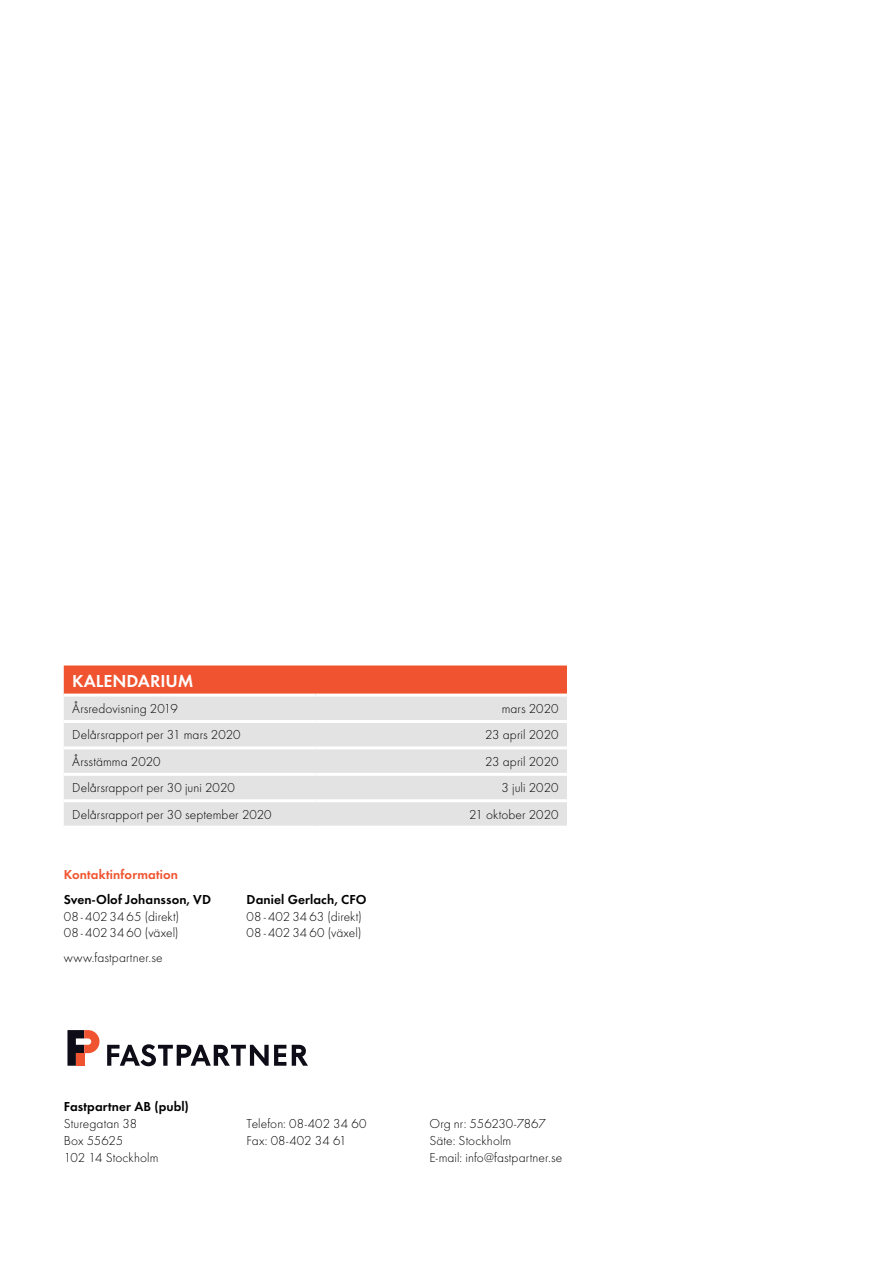
<style>
.page{position:relative;width:893px;height:1263px;background:#fff}
.page>*{position:absolute;margin:0;border:0;box-sizing:border-box;transform-origin:0 0}
.t1{font:600 18px "Futura EFTU";color:#fff}
.t2{font:300 13.5px/16.5px "Futura EFTU";letter-spacing:.005em;color:#000}
.t3{font:600 13.5px "Futura EFTU";letter-spacing:.01em;color:#000}
.t4{font:600 13.5px "Futura EFTU";letter-spacing:.01em;color:#f0532f}
</style>
<div class="page">
<svg style="left:292px;top:1045px;width:16px;height:21px"></svg>
<svg style="left:107px;top:1044px;width:179px;height:22px"></svg>
<svg style="left:67px;top:1030px;width:32px;height:36px"></svg>
<div style="left:64px;top:665px;width:503px;height:28px;background:#f0532f"></div>
<div style="left:64px;top:696px;width:503px;height:130px;background:#e3e3e3"></div>
<hr style="left:64px;top:720px;width:251px;height:3px;background:#fff">
<hr style="left:315px;top:720px;width:252px;height:3px;background:#fff">
<hr style="left:64px;top:746px;width:251px;height:3px;background:#fff">
<hr style="left:315px;top:746px;width:252px;height:3px;background:#fff">
<hr style="left:64px;top:773px;width:251px;height:3px;background:#fff">
<hr style="left:315px;top:773px;width:252px;height:3px;background:#fff">
<hr style="left:64px;top:799px;width:251px;height:3px;background:#fff">
<hr style="left:315px;top:799px;width:252px;height:3px;background:#fff">
<h1 class="t1" style="left:72px;top:670px;width:123px">KALENDARIUM</h1>
<p class="t2" style="left:72px;top:700px;width:107px">Årsredovisning 2019</p>
<p class="t2" style="left:502px;top:700px;width:58px">mars 2020</p>
<p class="t2" style="left:72px;top:727px;width:170px">Delårsrapport per 31 mars 2020</p>
<p class="t2" style="left:485px;top:727px;width:75px">23 april 2020</p>
<p class="t2" style="left:72px;top:753px;width:90px">Årsstämma 2020</p>
<p class="t2" style="left:485px;top:753px;width:75px">23 april 2020</p>
<p class="t2" style="left:72px;top:780px;width:164px">Delårsrapport per 30 juni 2020</p>
<p class="t2" style="left:502px;top:780px;width:58px">3 juli 2020</p>
<p class="t2" style="left:72px;top:806px;width:201px">Delårsrapport per 30 september 2020</p>
<p class="t2" style="left:469px;top:806px;width:91px">21 oktober 2020</p>
<p class="t4" style="left:64px;top:867px;width:116px">Kontaktinformation</p>
<p class="t3" style="left:64px;top:892px;width:149px">Sven-Olof Johansson, VD</p>
<p class="t2" style="left:64px;top:908px;width:117px">08 - 402 34 65 (direkt)<br>08 - 402 34 60 (växel)</p>
<p class="t2" style="left:64px;top:950px;width:100px">www.fastpartner.se</p>
<p class="t3" style="left:247px;top:892px;width:121px">Daniel Gerlach, CFO</p>
<p class="t2" style="left:247px;top:908px;width:117px">08 - 402 34 63 (direkt)<br>08 - 402 34 60 (växel)</p>
<p class="t3" style="left:64px;top:1098px;width:127px">Fastpartner AB (publ)</p>
<p class="t2" style="left:64px;top:1116px;width:75px">Sturegatan 38</p>
<p class="t2" style="left:247px;top:1116px;width:121px">Telefon: 08-402 34 60</p>
<p class="t2" style="left:429px;top:1116px;width:118px">Org nr: 556230-7867</p>
<p class="t2" style="left:64px;top:1133px;width:61px">Box 55625</p>
<p class="t2" style="left:247px;top:1133px;width:102px">Fax: 08-402 34 61</p>
<p class="t2" style="left:429px;top:1133px;width:83px">Säte: Stockholm</p>
<p class="t2" style="left:64px;top:1150px;width:96px">102 14 Stockholm</p>
<p class="t2" style="left:429px;top:1150px;width:134px">E-mail: info@fastpartner.se</p>
</div>
